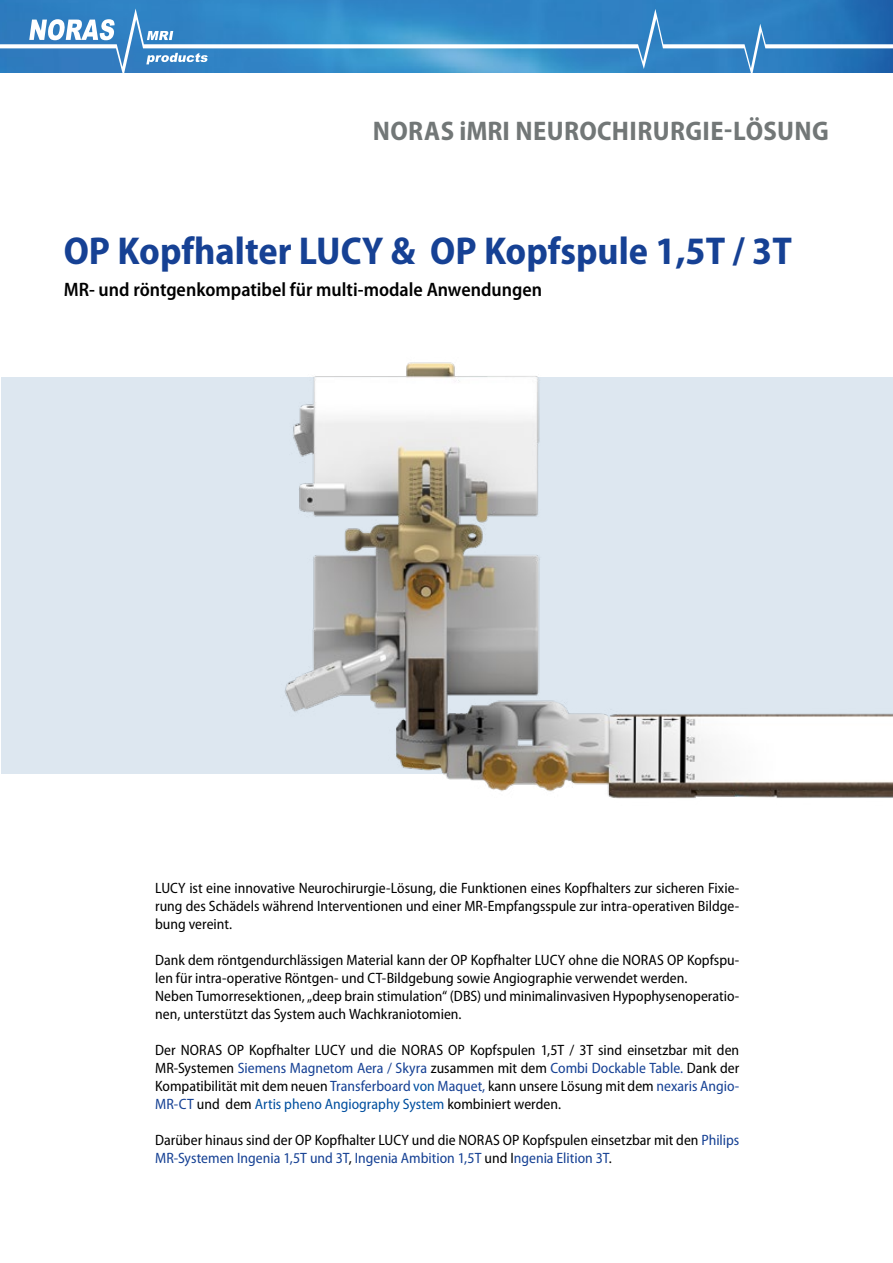
<style>
.page{position:relative;width:893px;height:1263px;background:#fff}
.page>*{position:absolute;margin:0;border:0;box-sizing:border-box;transform-origin:0 0}
.t1{font:700 semi-condensed 39px "Myriad Pro";color:#164194}
.t2{font:700 semi-condensed 27px "Myriad Pro";letter-spacing:.015em;color:#727777}
.t3{font:600 semi-condensed 19.5px "Myriad Pro";color:#000}
.t4{font:semi-condensed 15px/18px "Myriad Pro";color:#000;text-align:justify}
.s1{color:#164194}
.s2{color:#004f9f}
</style>
<div class="page">
<img style="left:0;top:0;width:893px;height:9px">
<svg style="left:0;top:9px;width:893px;height:64px;background:#4691ca"></svg>
<div style="left:1px;top:377px;width:892px;height:397px;background:#dde7f0"></div>
<img style="left:285px;top:362px;width:608px;height:437px">
<h2 class="t2" style="left:373px;top:114px;width:458px">NORAS iMRI NEUROCHIRURGIE-LÖSUNG</h2>
<h1 class="t1" style="left:64px;top:226px;width:730px">OP Kopfhalter LUCY &amp; OP Kopfspule 1,5T / 3T</h1>
<h3 class="t3" style="left:64px;top:277px;width:480px">MR- und röntgenkompatibel für multi-modale Anwendungen</h3>
<p class="t4" style="left:155px;top:878px;width:586px">LUCY ist eine innovative Neurochirurgie-Lösung, die Funktionen eines Kopfhalters zur sicheren Fixie&shy;rung des Schädels während Interventionen und einer MR-Empfangsspule zur intra-operativen Bildge&shy;bung vereint.</p>
<p class="t4" style="left:155px;top:950px;width:586px;text-align:left">Dank dem röntgendurchlässigen Material kann der OP Kopfhalter LUCY ohne die NORAS OP Kopfspu&shy;len für intra-operative Röntgen- und CT-Bildgebung sowie Angiographie verwendet werden.<br>Neben Tumorresektionen, „deep brain stimulation“ (DBS) und minimalinvasiven Hypophysenoperatio&shy;nen, unterstützt das System auch Wachkraniotomien.</p>
<p class="t4" style="left:155px;top:1040px;width:586px">Der NORAS OP Kopfhalter LUCY und die NORAS OP Kopfspulen 1,5T / 3T sind einsetzbar mit den MR-Systemen <span class="s1">Siemens Magnetom Aera / Skyra</span> zusammen mit dem <span class="s1">Combi Dockable Table.</span> Dank der Kompatibilität mit dem neuen <span class="s1">Transferboard</span> <span class="s2">von</span> <span class="s1">Maquet,</span> kann unsere Lösung mit dem <span class="s1">nexaris Angio-MR-CT</span> und dem <span class="s2">Artis pheno Angiography System</span> kombiniert werden.</p>
<p class="t4" style="left:155px;top:1130px;width:586px">Darüber hinaus sind der OP Kopfhalter LUCY und die NORAS OP Kopfspulen einsetzbar mit den <span class="s1">Philips<br>MR-Systemen Ingenia 1,5T und 3T</span>, <span class="s1">Ingenia Ambition 1,5T</span> und I<span class="s1">ngenia Elition 3T</span>.</p>
</div>
